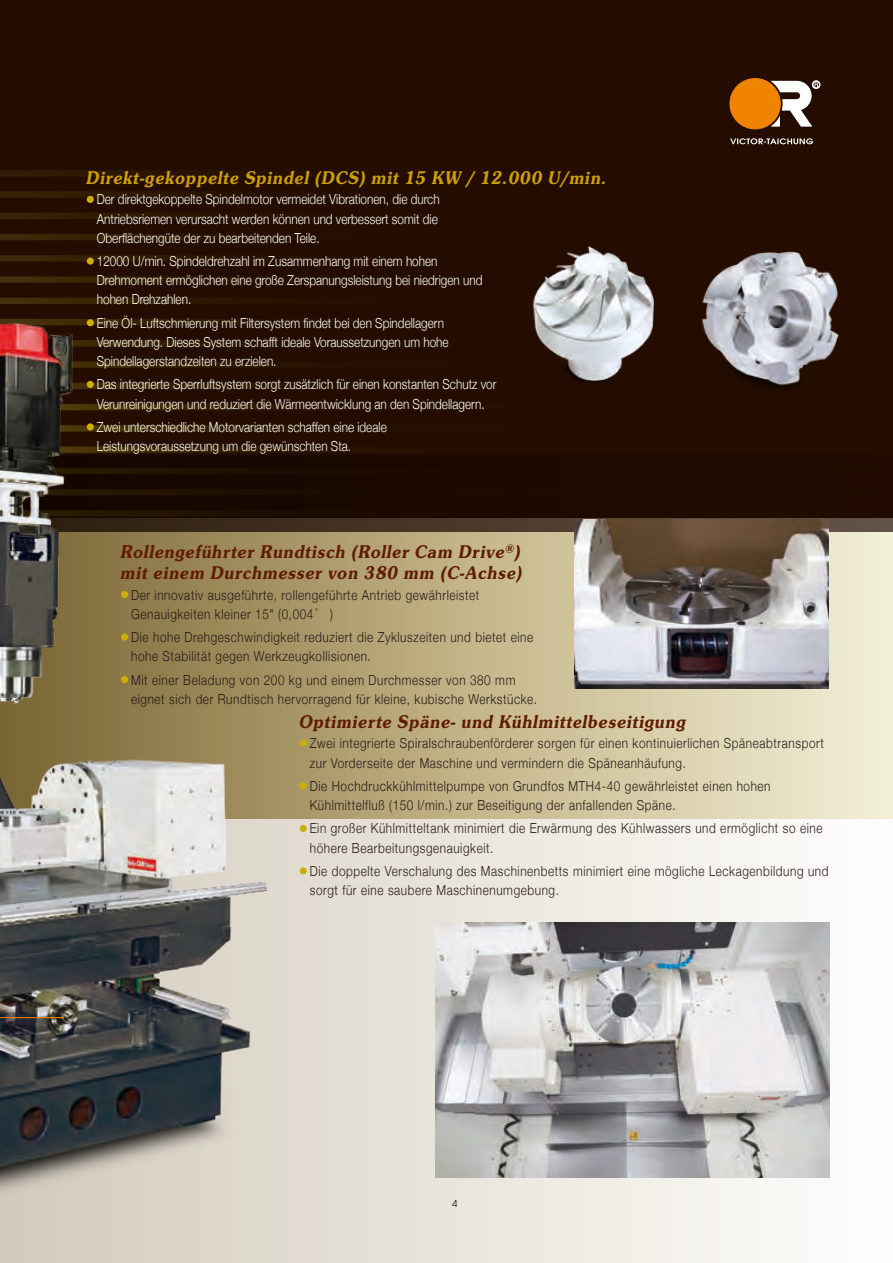
<style>
.page{position:relative;width:893px;height:1263px;background:#fff}
.page>*{position:absolute;margin:0;border:0;box-sizing:border-box;transform-origin:0 0}
.t1{font:italic 600 19.2px/21.3px "Souvenir Itc T";color:#601b00;scale:.9 1}
.t2{font:italic 600 19.2px "Souvenir Itc T";color:#ca9e04;scale:.9 1}
.t3{font:300 13.8px/19.2px "Helvetica Neue";letter-spacing:.05em;color:#231916;scale:.85 1}
.t4{font:300 13.8px/19.2px "Helvetica Neue";color:#fff;scale:.85 1}
.t5{font:10.5px "Avant Garde Gothic Itc T";color:#231916}
.s1{font-family:"AR Yuan B5"}
</style>
<div class="page">
<div style="left:0;top:0;width:893px;height:531px;background:#240d00"></div>
<svg style="left:1px;top:170px;width:106px;height:6px"></svg>
<svg style="left:1px;top:191px;width:152px;height:7px"></svg>
<svg style="left:1px;top:213px;width:152px;height:6px"></svg>
<svg style="left:1px;top:234px;width:180px;height:6px"></svg>
<div style="left:0;top:455px;width:893px;height:364px;background:#1e0a00"></div>
<div style="left:730px;top:79px;width:50px;height:50px;background:#f08300;border-radius:50%"></div>
<div style="left:730px;top:79px;width:50px;height:50px;border:1px solid #f08300;border-radius:50%"></div>
<svg style="left:770px;top:81px;width:50px;height:46px"></svg>
<svg style="left:730px;top:138px;width:83px;height:6px"></svg>
<svg style="left:294px;top:519px;width:599px;height:744px"></svg>
<img style="left:0;top:170px;width:1px;height:70px">
<img style="left:0;top:255px;width:294px;height:1008px">
<div style="left:87px;top:196px;width:7px;height:7px;background:#ccaf00;border-radius:50%"></div>
<div style="left:87px;top:258px;width:7px;height:7px;background:#ccaf00;border-radius:50%"></div>
<div style="left:87px;top:319px;width:7px;height:7px;background:#ccaf00;border-radius:50%"></div>
<div style="left:87px;top:381px;width:7px;height:7px;background:#ccaf00;border-radius:50%"></div>
<div style="left:87px;top:423px;width:7px;height:7px;background:#ccaf00;border-radius:50%"></div>
<div style="left:121px;top:591px;width:7px;height:7px;background:#ccaf00;border-radius:50%"></div>
<div style="left:121px;top:633px;width:7px;height:8px;background:#ccaf00;border-radius:50%"></div>
<div style="left:121px;top:676px;width:7px;height:7px;background:#ccaf00;border-radius:50%"></div>
<div style="left:300px;top:740px;width:7px;height:7px;background:#ccaf00;border-radius:50%"></div>
<div style="left:300px;top:782px;width:7px;height:7px;background:#ccaf00;border-radius:50%"></div>
<div style="left:300px;top:825px;width:7px;height:7px;background:#ccaf00;border-radius:50%"></div>
<div style="left:300px;top:867px;width:7px;height:7px;background:#ccaf00;border-radius:50%"></div>
<img style="left:532px;top:246px;width:122px;height:137px">
<img style="left:701px;top:251px;width:138px;height:137px">
<img style="left:436px;top:923px;width:393px;height:255px">
<svg style="left:0;top:1016px;width:64px;height:26px;background:#45403d"></svg>
<img style="left:574px;top:519px;width:255px;height:169px">
<h1 class="t2" style="left:85px;top:166px;width:584px">Direkt-gekoppelte Spindel (DCS) mit 15 KW / 12.000 U/min.</h1>
<p class="t4" style="left:97px;top:189px;width:405px">Der direktgekoppelte Spindelmotor vermeidet Vibrationen, die durch<br>Antriebsriemen verursacht werden können und verbessert somit die<br>Oberflächengüte der zu bearbeitenden Teile.</p>
<p class="t4" style="left:97px;top:251px;width:455px">12000 U/min. Spindeldrehzahl im Zusammenhang mit einem hohen<br>Drehmoment ermöglichen eine große Zerspanungsleistung bei niedrigen und hohen Drehzahlen.</p>
<p class="t4" style="left:97px;top:312px;width:415px">Eine Öl- Luftschmierung mit Filtersystem findet bei den Spindellagern<br>Verwendung. Dieses System schafft ideale Voraussetzungen um hohe<br>Spindellagerstandzeiten zu erzielen.</p>
<p class="t4" style="left:97px;top:374px;width:472px">Das integrierte Sperrluftsystem sorgt zusätzlich für einen konstanten Schutz vor<br>Verunreinigungen und reduziert die Wärmeentwicklung an den Spindellagern.</p>
<p class="t4" style="left:97px;top:416px;width:343px">Zwei unterschiedliche Motorvarianten schaffen eine ideale<br>Leistungsvoraussetzung um die gewünschten Sta.</p>
<h1 class="t1" style="left:120px;top:540px;width:452px">Rollengeführter Rundtisch (Roller Cam Drive<sup>®</sup>) mit einem Durchmesser von 380 mm (C-Achse)</h1>
<p class="t3" style="left:131px;top:584px;width:411px">Der innovativ ausgeführte, rollengeführte Antrieb gewährleistet<br>Genauigkeiten kleiner 15" (0,004<span class="s1">°</span> )</p>
<p class="t3" style="left:131px;top:627px;width:475px">Die hohe Drehgeschwindigkeit reduziert die Zykluszeiten und bietet eine hohe Stabilität gegen Werkzeugkollisionen.</p>
<p class="t3" style="left:131px;top:669px;width:479px">Mit einer Beladung von 200 kg und einem Durchmesser von 380 mm eignet sich der Rundtisch hervorragend für kleine, kubische Werkstücke.</p>
<h1 class="t1" style="left:298px;top:710px;width:435px">Optimierte Späne- und Kühlmittelbeseitigung</h1>
<p class="t3" style="left:310px;top:733px;width:606px">Zwei integrierte Spiralschraubenförderer sorgen für einen kontinuierlichen Späneabtransport zur Vorderseite der Maschine und vermindern die Späneanhäufung.</p>
<p class="t3" style="left:310px;top:775px;width:544px">Die Hochdruckkühlmittelpumpe von Grundfos MTH4-40 gewährleistet einen hohen<br>Kühlmittelfluß (150 l/min.) zur Beseitigung der anfallenden Späne.</p>
<p class="t3" style="left:310px;top:818px;width:605px">Ein großer Kühlmitteltank minimiert die Erwärmung des Kühlwassers und ermöglicht so eine höhere Bearbeitungsgenauigkeit.</p>
<p class="t3" style="left:310px;top:860px;width:612px">Die doppelte Verschalung des Maschinenbetts minimiert eine mögliche Leckagenbildung und sorgt für eine saubere Maschinenumgebung.</p>
<p class="t5" style="left:452px;top:1198px;width:7px">4</p>
</div>
